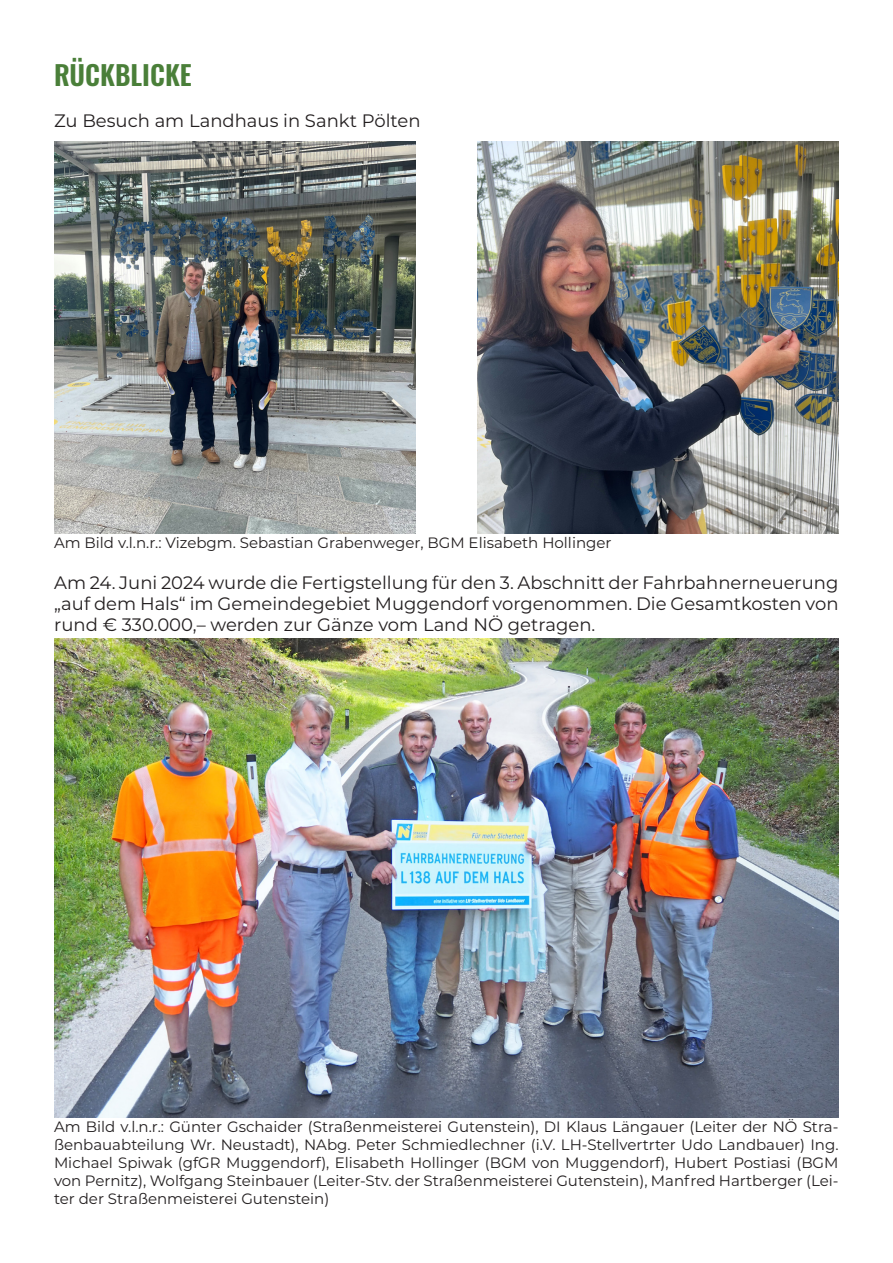
<style>
.page{position:relative;width:893px;height:1263px;background:#fff}
.page>*{position:absolute;margin:0;border:0;box-sizing:border-box;transform-origin:0 0}
.t1{font:600 27px "Oswald";color:#4a7f39}
.t2{font:18px/21px "Montserrat";color:#231f20;text-align:justify}
.t3{font:15px/18px "Montserrat";color:#231f20;text-align:justify}
</style>
<div class="page">
<img style="left:54px;top:141px;width:361px;height:393px">
<img style="left:477px;top:141px;width:361px;height:393px">
<img style="left:54px;top:638px;width:784px;height:479px">
<p class="t1" style="left:54px;top:61px;width:139px">RÜCKBLICKE</p>
<p class="t2" style="left:54px;top:109px;width:368px">Zu Besuch am Landhaus in Sankt Pölten</p>
<p class="t3" style="left:54px;top:534px;width:559px">Am Bild v.l.n.r.: Vizebgm. Sebastian Grabenweger, BGM Elisabeth Hollinger</p>
<p class="t2" style="left:54px;top:572px;width:786px">Am 24. Juni 2024 wurde die Fertigstellung für den 3. Abschnitt der Fahrbahnerneuerung „auf dem Hals“ im Gemeindegebiet Muggendorf vorgenommen. Die Gesamtkosten von rund € 330.000,– werden zur Gänze vom Land NÖ getragen.</p>
<p class="t3" style="left:54px;top:1117px;width:786px">Am Bild v.l.n.r.: Günter Gschaider (Straßenmeisterei Gutenstein), DI Klaus Längauer (Leiter der NÖ Stra&shy;ßenbauabteilung Wr. Neustadt), NAbg. Peter Schmiedlechner (i.V. LH-Stellvertrter Udo Landbauer) Ing.<br>Michael Spiwak (gfGR Muggendorf), Elisabeth Hollinger (BGM von Muggendorf), Hubert Postiasi (BGM von Pernitz), Wolfgang Steinbauer (Leiter-Stv. der Straßenmeisterei Gutenstein), Manfred Hartberger (Lei&shy;ter der Straßenmeisterei Gutenstein)</p>
</div>
